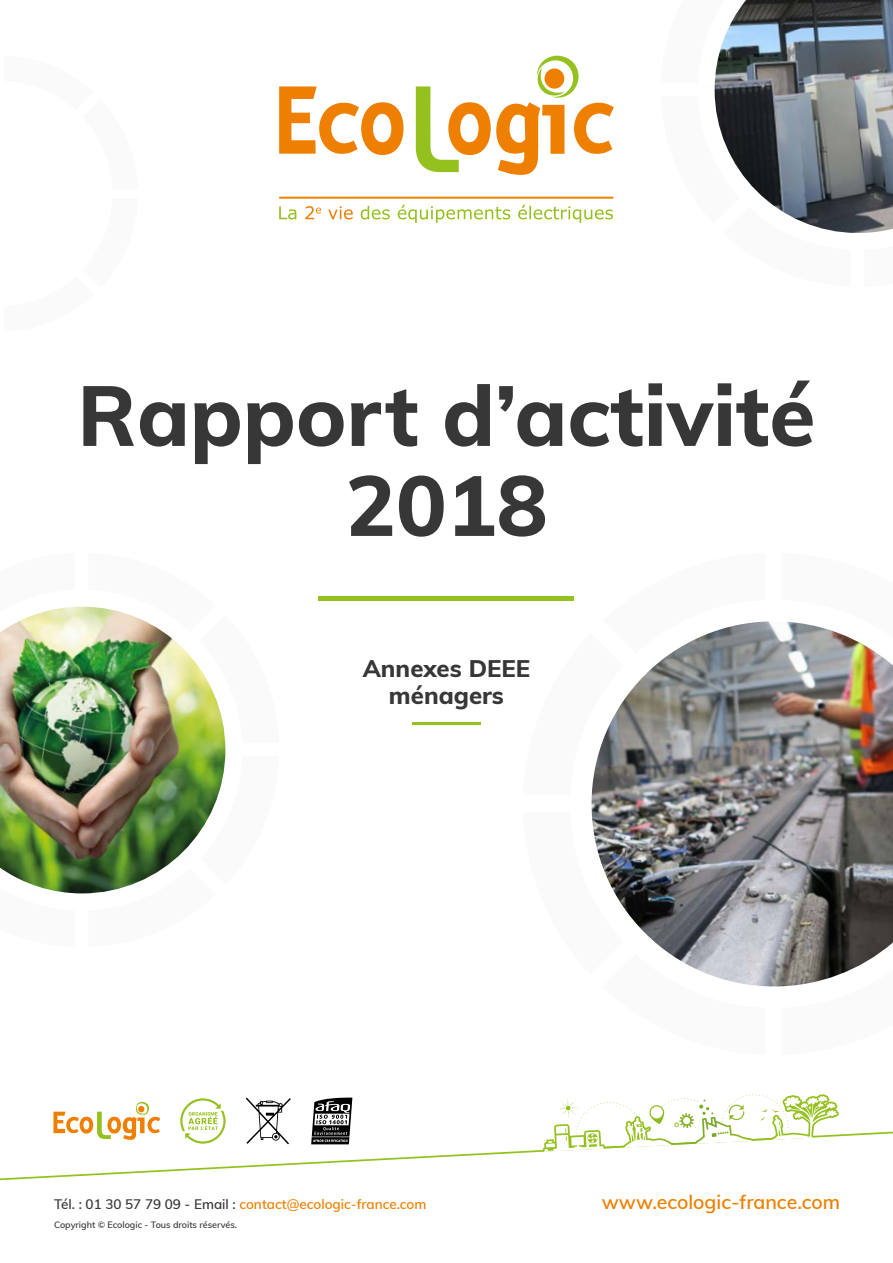
<style>
.page{position:relative;width:893px;height:1263px;background:#fff}
.page>*{position:absolute;margin:0;border:0;box-sizing:border-box;transform-origin:0 0}
.t1{font:800 84px "Muli";color:#373737}
.t2{font:800 24px/27px "Muli";color:#373737;text-align:center}
.t3{font:600 19.5px "Muli";color:#ee7f00}
.t4{font:600 13.5px "Muli";color:#ee7f00}
.Copyright___index{font:600 9px "Muli";color:#373737}
.s1{color:#373737}
</style>
<div class="page">
<svg style="left:279px;top:55px;width:334px;height:168px"></svg>
<svg style="left:0;top:1094px;width:893px;height:86px"></svg>
<svg style="left:714px;top:0;width:179px;height:233px;background:#767e84"></svg>
<hr style="left:412px;top:722px;width:68px;height:2px;background:#95c11f">
<hr style="left:319px;top:596px;width:255px;height:4px;background:#95c11f">
<img style="left:523px;top:600px;width:370px;height:387px">
<img style="left:0;top:606px;width:226px;height:288px">
<h1 class="t1" style="left:77px;top:354px;width:740px">Rapport d’activité</h1>
<h1 class="t1" style="left:346px;top:444px;width:203px">2018</h1>
<p class="t2" style="left:363px;top:654px;width:169px">Annexes DEEE ménagers</p>
<p class="t4" style="left:54px;top:1194px;width:374px"><span class="s1">Tél. : 01 30 57 79 09 - Email :</span> contact@ecologic-france.com</p>
<p class="t3" style="left:602px;top:1188px;width:240px">www.ecologic-france.com</p>
<p class="Copyright___index" style="left:54px;top:1218px;width:185px">Copyright © Ecologic - Tous droits réservés.</p>
</div>
